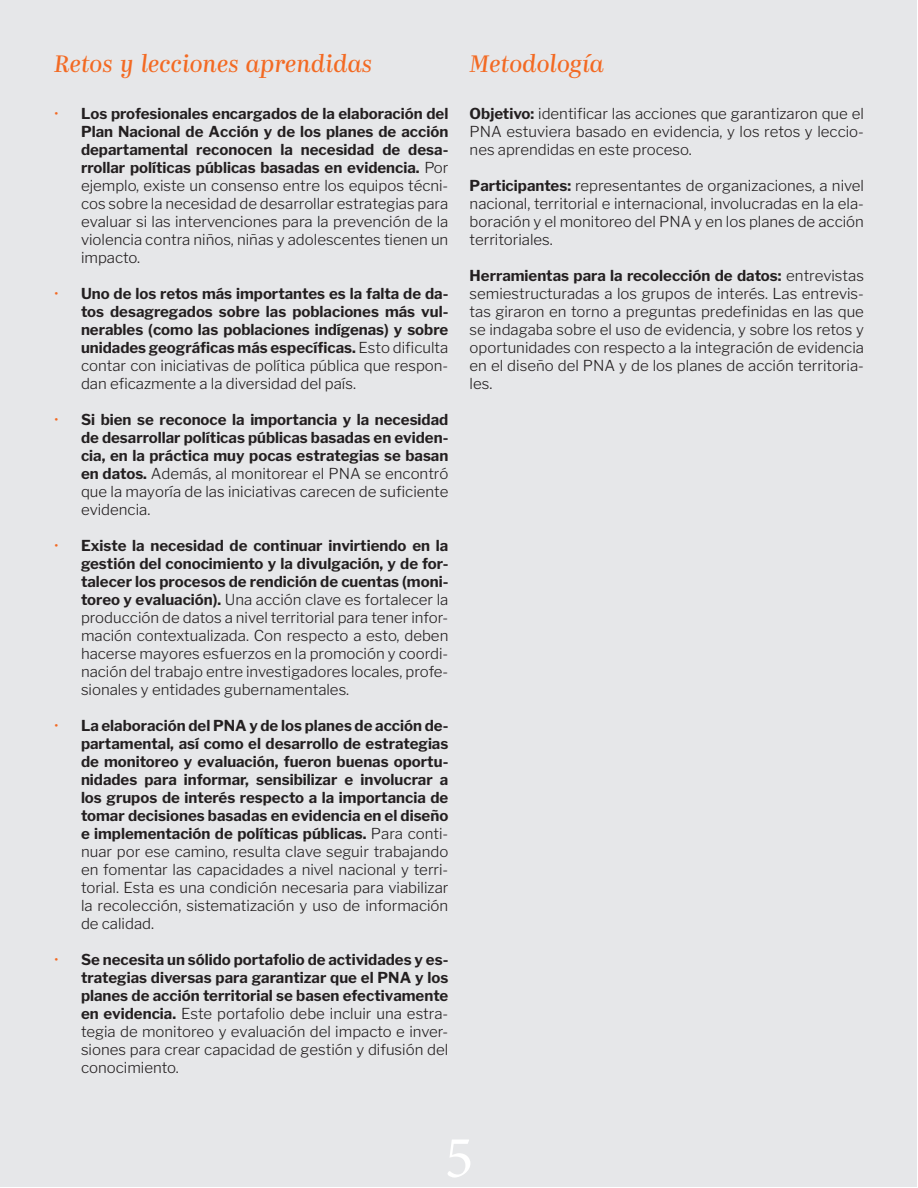
<style>
.page{position:relative;width:918px;height:1188px;background:#fff}
.page>*{position:absolute;margin:0;border:0;box-sizing:border-box;transform-origin:0 0}
.t1{font:60px "Minion Pro";color:#fff}
.t2{font:italic 24px "Kazimir";color:#f36a23}
.t3{font:300 15px/18px "Libre Franklin";color:#231f20;text-align:justify}
.t4{font:700 15px/18px "Libre Franklin";color:#231f20;text-align:justify}
.s1{color:#f36a23}
.s2{font-weight:700}
.s3{font-weight:300;color:#f36a23}
.s4{font-weight:300}
</style>
<div class="page">
<div style="left:1px;top:1px;width:916px;height:1186px;background:#e6e7e9"></div>
<p class="t2" style="left:54px;top:49px;width:320px">Retos y lecciones aprendidas</p>
<p class="t3" style="left:81px;top:104px;width:369px;text-indent:-27px"><span class="s1">•</span> <span class="s2">Los profesionales encargados de la elaboración del Plan Nacional de Acción y de los planes de acción departamental reconocen la necesidad de desa&shy;rrollar políticas públicas basadas en evidencia.</span> Por ejemplo, existe un consenso entre los equipos técni&shy;cos sobre la necesidad de desarrollar estrategias para evaluar si las intervenciones para la prevención de la violencia contra niños, niñas y adolescentes tienen un impacto.</p>
<p class="t4" style="left:81px;top:284px;width:369px;text-indent:-27px"><span class="s3">•</span> Uno de los retos más importantes es la falta de da&shy;tos desagregados sobre las poblaciones más vul&shy;nerables (como las poblaciones indígenas) y sobre unidades geográficas más específicas. <span class="s4">Esto dificulta contar con iniciativas de política pública que respon&shy;dan eficazmente a la diversidad del país.</span></p>
<p class="t4" style="left:81px;top:410px;width:369px;text-indent:-27px"><span class="s3">•</span> Si bien se reconoce la importancia y la necesidad de desarrollar políticas públicas basadas en eviden&shy;cia, en la práctica muy pocas estrategias se basan en datos. <span class="s4">Además, al monitorear el PNA se encontró que la mayoría de las iniciativas carecen de suficiente evidencia.</span></p>
<p class="t3" style="left:81px;top:536px;width:369px;text-indent:-27px"><span class="s1">•</span> <span class="s2">Existe la necesidad de continuar invirtiendo en la gestión del conocimiento y la divulgación, y de for&shy;talecer los procesos de rendición de cuentas (moni&shy;toreo y evaluación).</span> Una acción clave es fortalecer la producción de datos a nivel territorial para tener infor&shy;mación contextualizada. Con respecto a esto, deben hacerse mayores esfuerzos en la promoción y coordi&shy;nación del trabajo entre investigadores locales, profe&shy;sionales y entidades gubernamentales.</p>
<p class="t4" style="left:81px;top:716px;width:369px;text-indent:-27px"><span class="s3">•</span> La elaboración del PNA y de los planes de acción de&shy;partamental, así como el desarrollo de estrategias de monitoreo y evaluación, fueron buenas oportu&shy;nidades para informar, sensibilizar e involucrar a los grupos de interés respecto a la importancia de tomar decisiones basadas en evidencia en el diseño e implementación de políticas públicas. <span class="s4">Para conti&shy;nuar por ese camino, resulta clave seguir trabajando en fomentar las capacidades a nivel nacional y terri&shy;torial. Esta es una condición necesaria para viabilizar la recolección, sistematización y uso de información de calidad.</span></p>
<p class="t4" style="left:81px;top:950px;width:369px;text-indent:-27px"><span class="s3">•</span> Se necesita un sólido portafolio de actividades y es&shy;trategias diversas para garantizar que el PNA y los planes de acción territorial se basen efectivamente en evidencia. <span class="s4">Este portafolio debe incluir una estra&shy;tegia de monitoreo y evaluación del impacto e inver&shy;siones para crear capacidad de gestión y difusión del conocimiento.</span></p>
<p class="t2" style="left:470px;top:49px;width:136px">Metodología</p>
<p class="t3" style="left:470px;top:104px;width:396px"><span class="s2">Objetivo:</span> identificar las acciones que garantizaron que el PNA estuviera basado en evidencia, y los retos y leccio&shy;nes aprendidas en este proceso.</p>
<p class="t3" style="left:470px;top:176px;width:396px"><span class="s2">Participantes:</span> representantes de organizaciones, a nivel nacional, territorial e internacional, involucradas en la ela&shy;boración y el monitoreo del PNA y en los planes de acción territoriales.</p>
<p class="t3" style="left:470px;top:266px;width:396px"><span class="s2">Herramientas para la recolección de datos:</span> entrevistas semiestructuradas a los grupos de interés. Las entrevis&shy;tas giraron en torno a preguntas predefinidas en las que se indagaba sobre el uso de evidencia, y sobre los retos y oportunidades con respecto a la integración de evidencia en el diseño del PNA y de los planes de acción territoria&shy;les.</p>
<h1 class="t1" style="left:445px;top:1118px;width:30px">5</h1>
</div>
